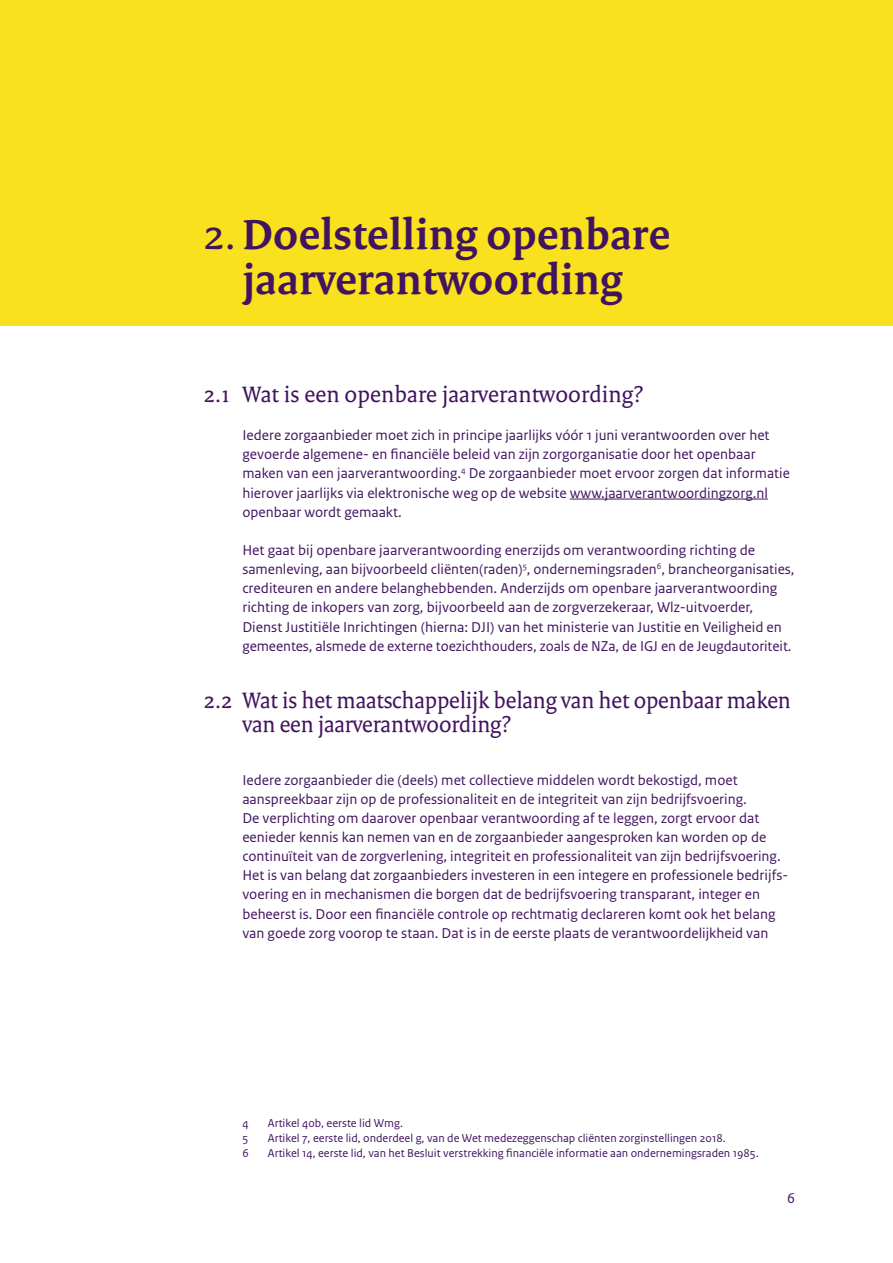
<style>
.page{position:relative;width:893px;height:1263px;background:#fff}
.page>*{position:absolute;margin:0;border:0;box-sizing:border-box;transform-origin:0 0}
.H1___Wtza_04_-_Kop_n{font:700 45px/45px "Rijksoverheid Serif";letter-spacing:.005em;color:#42145f;text-align:center}
.Wtza_05_-_Kop_niveau{font:24px/24px "Rijksoverheid Serif";letter-spacing:-.005em;color:#42145f}
.H2___Wtza_05_-_Kop_n{font:24px "Rijksoverheid Serif";letter-spacing:.005em;color:#42145f}
.Wtza_11_-_Plat{font:15px/19.2px "Rijksoverheid Sans Text";color:#42145f}
.Wtza_24_-_Voetnoot{font:12px "Rijksoverheid Sans Text";color:#42145f}
.s1{font-weight:400}
</style>
<div class="page">
<div style="left:0;top:0;width:893px;height:325px;background:#f9e11e"></div>
<hr style="left:570px;top:499px;width:198px;height:1px;background:#42145f">
<h1 class="H1___Wtza_04_-_Kop_n" style="left:204px;top:211px;width:468px"><span class="s1">2.</span>Doelstelling openbare jaarverantwoording</h1>
<h2 class="H2___Wtza_05_-_Kop_n" style="left:204px;top:380px;width:441px">2.1 Wat is een openbare jaarverantwoording?</h2>
<p class="Wtza_11_-_Plat" style="left:242px;top:426px;width:549px">Iedere zorgaanbieder moet zich in principe jaarlijks vóór 1 juni verantwoorden over het gevoerde algemene- en financiële beleid van zijn zorgorganisatie door het openbaar maken van een jaarverantwoording.<sup>4</sup> De zorgaanbieder moet ervoor zorgen dat informatie hierover jaarlijks via elektronische weg op de website www.jaarverantwoordingzorg.nl openbaar wordt gemaakt.</p>
<p class="Wtza_11_-_Plat" style="left:242px;top:541px;width:554px">Het gaat bij openbare jaarverantwoording enerzijds om verantwoording richting de samenleving, aan bijvoorbeeld cliënten(raden)<sup>5</sup>, ondernemingsraden<sup>6</sup>, brancheorganisaties, crediteuren en andere belanghebbenden. Anderzijds om openbare jaarverantwoording richting de inkopers van zorg, bijvoorbeeld aan de zorgverzekeraar, Wlz-uitvoerder, Dienst Justitiële Inrichtingen (hierna: DJI) van het ministerie van Justitie en Veiligheid en gemeentes, alsmede de externe toezichthouders, zoals de NZa, de IGJ en de Jeugdautoriteit.</p>
<p class="Wtza_05_-_Kop_niveau" style="left:242px;top:688px;width:550px;text-indent:-38px">2.2 Wat is het maatschappelijk belang van het openbaar maken van een jaarverantwoording?</p>
<p class="Wtza_11_-_Plat" style="left:242px;top:770px;width:545px">Iedere zorgaanbieder die (deels) met collectieve middelen wordt bekostigd, moet aanspreekbaar zijn op de professionaliteit en de integriteit van zijn bedrijfsvoering.<br>De verplichting om daarover openbaar verantwoording af te leggen, zorgt ervoor dat eenieder kennis kan nemen van en de zorgaanbieder aangesproken kan worden op de continuïteit van de zorgverlening, integriteit en professionaliteit van zijn bedrijfsvoering.<br>Het is van belang dat zorgaanbieders investeren in een integere en professionele bedrijfs&shy;voering en in mechanismen die borgen dat de bedrijfsvoering transparant, integer en beheerst is. Door een financiële controle op rechtmatig declareren komt ook het belang van goede zorg voorop te staan. Dat is in de eerste plaats de verantwoordelijkheid van</p>
<p class="Wtza_24_-_Voetnoot" style="left:242px;top:1116px;width:8px">4</p>
<p class="Wtza_24_-_Voetnoot" style="left:268px;top:1116px;width:137px">Artikel 40b, eerste lid Wmg.</p>
<p class="Wtza_24_-_Voetnoot" style="left:242px;top:1131px;width:7px">5</p>
<p class="Wtza_24_-_Voetnoot" style="left:268px;top:1131px;width:459px">Artikel 7, eerste lid, onderdeel g, van de Wet medezeggenschap cliënten zorginstellingen 2018.</p>
<p class="Wtza_24_-_Voetnoot" style="left:242px;top:1146px;width:8px">6</p>
<p class="Wtza_24_-_Voetnoot" style="left:268px;top:1146px;width:492px">Artikel 14, eerste lid, van het Besluit verstrekking financiële informatie aan ondernemingsraden 1985.</p>
<p class="Wtza_11_-_Plat" style="left:787px;top:1189px;width:9px">6</p>
</div>
